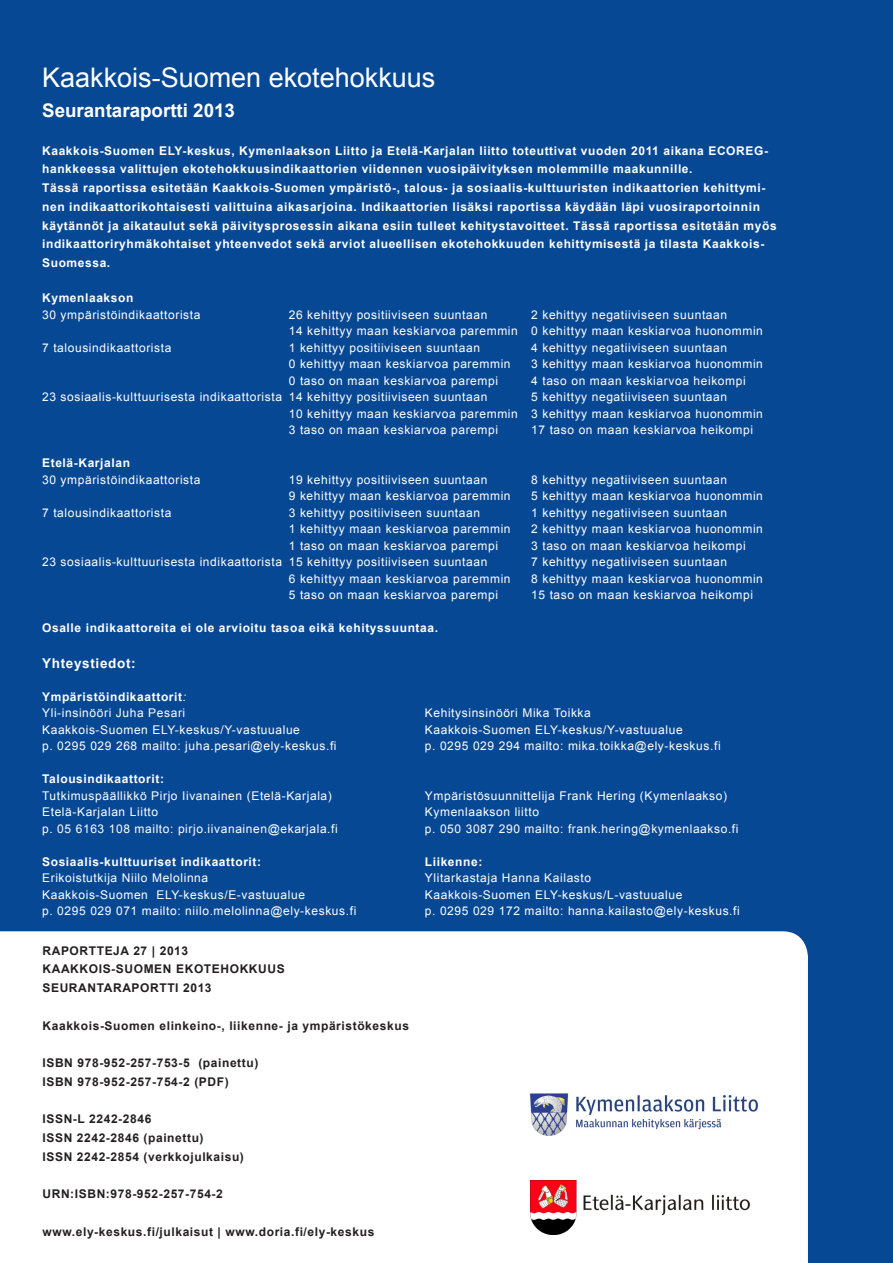
<style>
.page{position:relative;width:893px;height:1263px;background:#074895}
.page>*{position:absolute;margin:0;border:0;box-sizing:border-box;transform-origin:0 0}
.OTS_2{font:27px "Arial";color:#fff}
.OTS_3{font:700 18.75px "Arial";color:#fff}
.selkäteksti{font:700 13.5px "Arial";letter-spacing:.05em;color:#fff}
.takak_taulukko{font:12px "Arial";letter-spacing:.05em;color:#fff}
.takak_tau_ala{font:12px "Arial";letter-spacing:.05em;color:#fff}
.selkäteksti-2{font:700 12px/18.8px "Arial";letter-spacing:.05em;color:#fff}
.ISBN___julkaisutiedo{font:700 12px/18.8px "Arial";letter-spacing:.05em;color:#231f20}
.takak_tau_ala-2{font:700 12px "Arial";letter-spacing:.05em;color:#fff}
.takak_taulukko-2{font:700 12px "Arial";letter-spacing:.05em;color:#fff}
.s1{font-weight:400;font-style:italic}
</style>
<div class="page">
<div style="left:0;top:931px;width:808px;height:332px;background:#fff"></div>
<img style="left:530px;top:1180px;width:222px;height:55px">
<img style="left:516px;top:1086px;width:254px;height:57px">
<p class="OTS_2" style="left:42px;top:60px;width:395px">Kaakkois-Suomen ekotehokkuus</p>
<p class="OTS_3" style="left:42px;top:98px;width:194px">Seurantaraportti 2013</p>
<p class="selkäteksti-2" style="left:42px;top:141px;width:727px">Kaakkois-Suomen ELY-keskus, Kymenlaakson Liitto ja Etelä-Karjalan liitto toteuttivat vuoden 2011 aikana ECOREG&shy;hankkeessa valittujen ekotehokkuusindikaattorien viidennen vuosipäivityksen molemmille maakunnille.</p>
<p class="selkäteksti-2" style="left:42px;top:179px;width:736px">Tässä raportissa esitetään Kaakkois-Suomen ympäristö-, talous- ja sosiaalis-kulttuuristen indikaattorien kehittymi&shy;nen indikaattorikohtaisesti valittuina aikasarjoina. Indikaattorien lisäksi raportissa käydään läpi vuosiraportoinnin käytännöt ja aikataulut sekä päivitysprosessin aikana esiin tulleet kehitystavoitteet. Tässä raportissa esitetään myös indikaattoriryhmäkohtaiset yhteenvedot sekä arviot alueellisen ekotehokkuuden kehittymisestä ja tilasta Kaakkois-Suomessa.</p>
<p class="takak_taulukko-2" style="left:42px;top:290px;width:93px">Kymenlaakson</p>
<p class="takak_taulukko" style="left:42px;top:307px;width:160px">30 ympäristöindikaattorista</p>
<p class="takak_taulukko" style="left:289px;top:307px;width:200px">26 kehittyy positiiviseen suuntaan</p>
<p class="takak_taulukko" style="left:531px;top:307px;width:197px">2 kehittyy negatiiviseen suuntaan</p>
<p class="takak_taulukko" style="left:289px;top:323px;width:476px">14 kehittyy maan keskiarvoa paremmin 0 kehittyy maan keskiarvoa huonommin</p>
<p class="takak_taulukko" style="left:42px;top:340px;width:131px">7 talousindikaattorista</p>
<p class="takak_taulukko" style="left:289px;top:340px;width:193px">1 kehittyy positiiviseen suuntaan</p>
<p class="takak_taulukko" style="left:531px;top:340px;width:197px">4 kehittyy negatiiviseen suuntaan</p>
<p class="takak_taulukko" style="left:289px;top:356px;width:223px">0 kehittyy maan keskiarvoa paremmin</p>
<p class="takak_taulukko" style="left:531px;top:356px;width:233px">3 kehittyy maan keskiarvoa huonommin</p>
<p class="takak_taulukko" style="left:289px;top:373px;width:211px">0 taso on maan keskiarvoa parempi</p>
<p class="takak_taulukko" style="left:531px;top:373px;width:216px">4 taso on maan keskiarvoa heikompi</p>
<p class="takak_taulukko" style="left:42px;top:389px;width:447px">23 sosiaalis-kulttuurisesta indikaattorista 14 kehittyy positiiviseen suuntaan</p>
<p class="takak_taulukko" style="left:531px;top:389px;width:197px">5 kehittyy negatiiviseen suuntaan</p>
<p class="takak_taulukko" style="left:289px;top:406px;width:476px">10 kehittyy maan keskiarvoa paremmin 3 kehittyy maan keskiarvoa huonommin</p>
<p class="takak_taulukko" style="left:289px;top:422px;width:211px">3 taso on maan keskiarvoa parempi</p>
<p class="takak_taulukko" style="left:531px;top:422px;width:223px">17 taso on maan keskiarvoa heikompi</p>
<p class="takak_taulukko-2" style="left:42px;top:455px;width:89px">Etelä-Karjalan</p>
<p class="takak_taulukko" style="left:42px;top:472px;width:160px">30 ympäristöindikaattorista</p>
<p class="takak_taulukko" style="left:289px;top:472px;width:200px">19 kehittyy positiiviseen suuntaan</p>
<p class="takak_taulukko" style="left:531px;top:472px;width:197px">8 kehittyy negatiiviseen suuntaan</p>
<p class="takak_taulukko" style="left:289px;top:488px;width:223px">9 kehittyy maan keskiarvoa paremmin</p>
<p class="takak_taulukko" style="left:531px;top:488px;width:233px">5 kehittyy maan keskiarvoa huonommin</p>
<p class="takak_taulukko" style="left:42px;top:505px;width:131px">7 talousindikaattorista</p>
<p class="takak_taulukko" style="left:289px;top:505px;width:193px">3 kehittyy positiiviseen suuntaan</p>
<p class="takak_taulukko" style="left:531px;top:505px;width:197px">1 kehittyy negatiiviseen suuntaan</p>
<p class="takak_taulukko" style="left:289px;top:521px;width:223px">1 kehittyy maan keskiarvoa paremmin</p>
<p class="takak_taulukko" style="left:531px;top:521px;width:233px">2 kehittyy maan keskiarvoa huonommin</p>
<p class="takak_taulukko" style="left:289px;top:538px;width:211px">1 taso on maan keskiarvoa parempi</p>
<p class="takak_taulukko" style="left:531px;top:538px;width:216px">3 taso on maan keskiarvoa heikompi</p>
<p class="takak_taulukko" style="left:42px;top:554px;width:447px">23 sosiaalis-kulttuurisesta indikaattorista 15 kehittyy positiiviseen suuntaan</p>
<p class="takak_taulukko" style="left:531px;top:554px;width:197px">7 kehittyy negatiiviseen suuntaan</p>
<p class="takak_taulukko" style="left:289px;top:571px;width:223px">6 kehittyy maan keskiarvoa paremmin</p>
<p class="takak_taulukko" style="left:531px;top:571px;width:233px">8 kehittyy maan keskiarvoa huonommin</p>
<p class="takak_taulukko" style="left:289px;top:587px;width:211px">5 taso on maan keskiarvoa parempi</p>
<p class="takak_taulukko" style="left:531px;top:587px;width:223px">15 taso on maan keskiarvoa heikompi</p>
<p class="takak_taulukko-2" style="left:42px;top:620px;width:397px">Osalle indikaattoreita ei ole arvioitu tasoa eikä kehityssuuntaa.</p>
<p class="selkäteksti" style="left:42px;top:654px;width:95px">Yhteystiedot:</p>
<p class="takak_tau_ala-2" style="left:42px;top:688px;width:145px">Ympäristöindikaattorit<span class="s1">:</span></p>
<p class="takak_tau_ala" style="left:42px;top:705px;width:145px">Yli-insinööri Juha Pesari</p>
<p class="takak_tau_ala" style="left:425px;top:705px;width:168px">Kehitysinsinööri Mika Toikka</p>
<p class="takak_tau_ala" style="left:42px;top:721px;width:259px">Kaakkois-Suomen ELY-keskus/Y-vastuualue</p>
<p class="takak_tau_ala" style="left:425px;top:721px;width:259px">Kaakkois-Suomen ELY-keskus/Y-vastuualue</p>
<p class="takak_tau_ala" style="left:42px;top:738px;width:296px">p. 0295 029 268 mailto: juha.pesari@ely-keskus.fi</p>
<p class="takak_tau_ala" style="left:425px;top:738px;width:297px">p. 0295 029 294 mailto: mika.toikka@ely-keskus.fi</p>
<p class="takak_tau_ala-2" style="left:42px;top:771px;width:123px">Talousindikaattorit:</p>
<p class="takak_tau_ala" style="left:42px;top:787px;width:291px">Tutkimuspäällikkö Pirjo Iivanainen (Etelä-Karjala)</p>
<p class="takak_tau_ala" style="left:425px;top:787px;width:304px">Ympäristösuunnittelija Frank Hering (Kymenlaakso)</p>
<p class="takak_tau_ala" style="left:42px;top:804px;width:118px">Etelä-Karjalan Liitto</p>
<p class="takak_tau_ala" style="left:425px;top:804px;width:116px">Kymenlaakson liitto</p>
<p class="takak_tau_ala" style="left:42px;top:820px;width:297px">p. 05 6163 108 mailto: pirjo.iivanainen@ekarjala.fi</p>
<p class="takak_tau_ala" style="left:425px;top:820px;width:315px">p. 050 3087 290 mailto: frank.hering@kymenlaakso.fi</p>
<p class="takak_tau_ala-2" style="left:42px;top:853px;width:220px">Sosiaalis-kulttuuriset indikaattorit:</p>
<p class="takak_tau_ala-2" style="left:425px;top:853px;width:59px">Liikenne:</p>
<p class="takak_tau_ala" style="left:42px;top:870px;width:168px">Erikoistutkija Niilo Melolinna</p>
<p class="takak_tau_ala" style="left:425px;top:870px;width:168px">Ylitarkastaja Hanna Kailasto</p>
<p class="takak_tau_ala" style="left:42px;top:886px;width:264px">Kaakkois-Suomen ELY-keskus/E-vastuualue</p>
<p class="takak_tau_ala" style="left:425px;top:886px;width:259px">Kaakkois-Suomen ELY-keskus/L-vastuualue</p>
<p class="takak_tau_ala" style="left:42px;top:903px;width:316px">p. 0295 029 071 mailto: niilo.melolinna@ely-keskus.fi</p>
<p class="takak_tau_ala" style="left:425px;top:903px;width:316px">p. 0295 029 172 mailto: hanna.kailasto@ely-keskus.fi</p>
<p class="ISBN___julkaisutiedo" style="left:43px;top:941px;width:147px">RAPORTTEJA 27 | 2013</p>
<p class="ISBN___julkaisutiedo" style="left:43px;top:960px;width:244px">KAAKKOIS-SUOMEN EKOTEHOKKUUS<br>SEURANTARAPORTTI 2013</p>
<p class="ISBN___julkaisutiedo" style="left:43px;top:1016px;width:368px">Kaakkois-Suomen elinkeino-, liikenne- ja ympäristökeskus</p>
<p class="ISBN___julkaisutiedo" style="left:43px;top:1054px;width:217px">ISBN 978-952-257-753-5 (painettu)<br>ISBN 978-952-257-754-2 (PDF)</p>
<p class="ISBN___julkaisutiedo" style="left:43px;top:1110px;width:203px">ISSN-L 2242-2846<br>ISSN 2242-2846 (painettu)<br>ISSN 2242-2854 (verkkojulkaisu)</p>
<p class="ISBN___julkaisutiedo" style="left:43px;top:1185px;width:182px">URN:ISBN:978-952-257-754-2</p>
<p class="ISBN___julkaisutiedo" style="left:43px;top:1222px;width:333px">www.ely-keskus.fi/julkaisut | www.doria.fi/ely-keskus</p>
</div>
